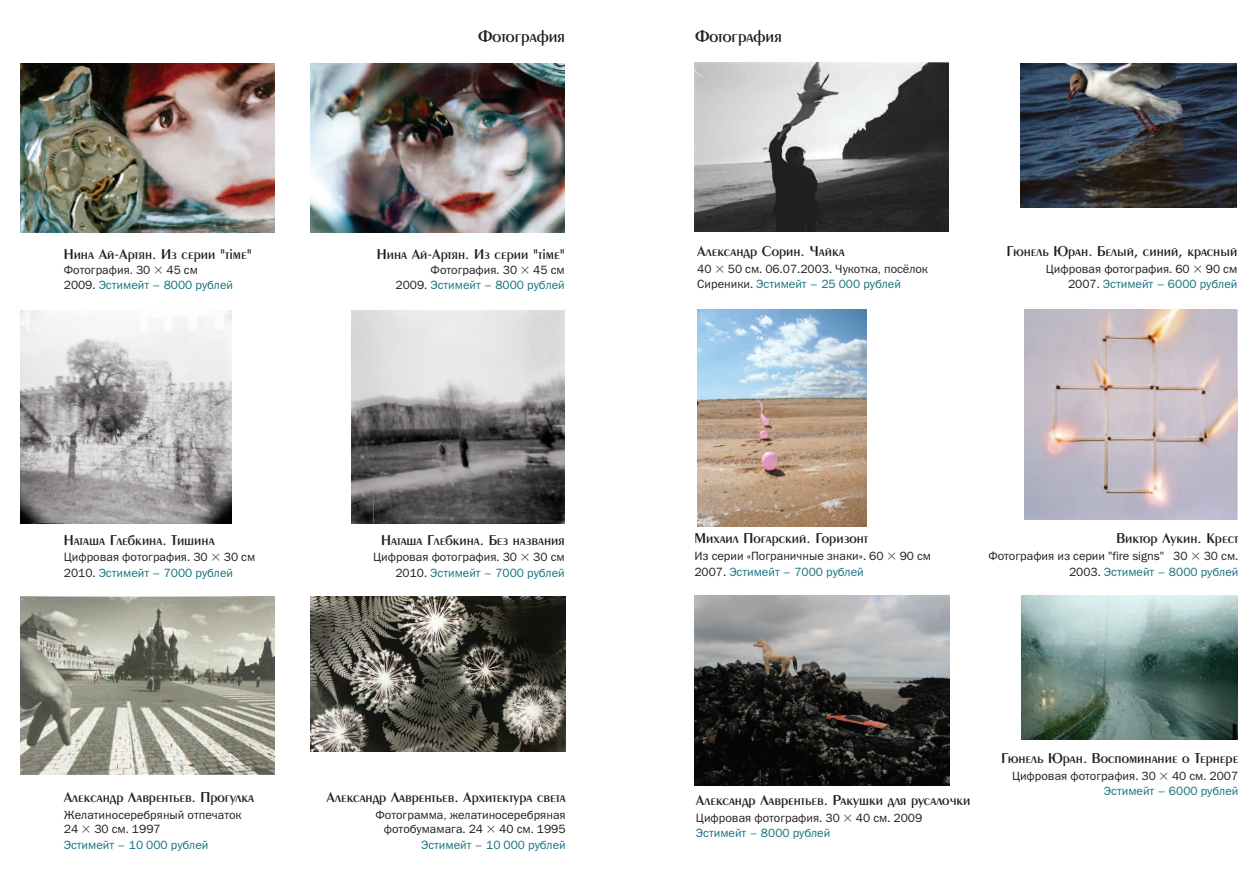
<style>
.page{position:relative;width:1259px;height:893px;background:#fff}
.page>*{position:absolute;margin:0;border:0;box-sizing:border-box;transform-origin:0 0}
.t1{font:18px "Penta Demi";color:#231f20}
.t2{font:15px "Penta Demi";color:#231f20}
.t3{font:12px/14.4px "Franklin Gothic Book C";color:#231f20}
.t4{font:12px "Franklin Gothic Book C";color:#15727f}
.s1{font-family:"Franklin Gothic Book C"}
.s2{font-family:"Mathematical Pi One"}
.s3{color:#15727f}
</style>
<div class="page">
<img style="left:20px;top:64px;width:255px;height:169px">
<img style="left:310px;top:64px;width:255px;height:169px">
<img style="left:20px;top:310px;width:212px;height:213px">
<img style="left:351px;top:310px;width:213px;height:213px">
<img style="left:20px;top:596px;width:255px;height:179px">
<img style="left:310px;top:596px;width:256px;height:156px">
<img style="left:694px;top:63px;width:254px;height:169px">
<img style="left:1020px;top:63px;width:216px;height:144px">
<img style="left:697px;top:309px;width:169px;height:217px">
<img style="left:1024px;top:309px;width:213px;height:210px">
<img style="left:694px;top:595px;width:255px;height:190px">
<img style="left:1021px;top:595px;width:216px;height:144px">
<p class="t2" style="left:64px;top:245px;width:189px">Нина Ай<span class="s1">-</span>Артян. Из серии "time"</p>
<p class="t3" style="left:64px;top:263px;width:171px">Фотография. 30 <span class="s2">-</span> 45 см<br>2009. <span class="s3">Эстимейт – 8000 рублей</span></p>
<h1 class="t1" style="left:479px;top:25px;width:88px">Фотография</h1>
<p class="t2" style="left:377px;top:245px;width:189px">Нина Ай<span class="s1">-</span>Артян. Из серии "time"</p>
<p class="t3" style="left:395px;top:263px;width:171px;text-align:right">Фотография. 30 <span class="s2">-</span> 45 см<br>2009. <span class="s3">Эстимейт – 8000 рублей</span></p>
<p class="t2" style="left:64px;top:531px;width:152px">Наташа Глебкина. Тишина</p>
<p class="t3" style="left:64px;top:549px;width:193px;line-height:15.6px">Цифровая фотография. 30 <span class="s2">-</span> 30 см<br>2010. <span class="s3">Эстимейт – 7000 рублей</span></p>
<p class="t2" style="left:381px;top:531px;width:185px">Наташа Глебкина. Без названия</p>
<p class="t3" style="left:373px;top:549px;width:193px;line-height:15.6px;text-align:right">Цифровая фотография. 30 <span class="s2">-</span> 30 см<br>2010. <span class="s3">Эстимейт – 7000 рублей</span></p>
<p class="t2" style="left:64px;top:788px;width:192px">Александр Лаврентьев. Прогулка</p>
<p class="t3" style="left:64px;top:807px;width:179px">Желатиносеребряный отпечаток<br>24 <span class="s2">-</span> 30 см. 1997</p>
<p class="t4" style="left:64px;top:837px;width:146px">Эстимейт – 10 000 рублей</p>
<p class="t2" style="left:327px;top:788px;width:241px">Александр Лаврентьев. Архитектура света</p>
<p class="t3" style="left:375px;top:807px;width:192px;text-align:right">Фотограмма, желатиносеребряная фотобумамага. 24 <span class="s2">-</span> 40 см. 1995</p>
<p class="t4" style="left:421px;top:837px;width:146px">Эстимейт – 10 000 рублей</p>
<h1 class="t1" style="left:695px;top:25px;width:88px">Фотография</h1>
<p class="t2" style="left:697px;top:242px;width:149px">Александр Сорин. Чайка</p>
<p class="t3" style="left:697px;top:262px;width:232px">40 <span class="s2">-</span> 50 см. 06.07.2003. Чукотка, посёлок<br>Сиреники. <span class="s3">Эстимейт – 25 000 рублей</span></p>
<p class="t2" style="left:1006px;top:242px;width:232px">Гюнель Юран. Белый, синий, красный</p>
<p class="t3" style="left:1046px;top:262px;width:193px;text-align:right">Цифровая фотография. 60 <span class="s2">-</span> 90 см<br>2007. <span class="s3">Эстимейт – 6000 рублей</span></p>
<p class="t2" style="left:694px;top:529px;width:175px">Михаил Погарский. Горизонт</p>
<p class="t3" style="left:694px;top:548px;width:238px;line-height:15.6px">Из серии «Пограничные знаки». 60 <span class="s2">-</span> 90 см<br>2007. <span class="s3">Эстимейт – 7000 рублей</span></p>
<p class="t2" style="left:1116px;top:529px;width:123px">Виктор Лукин. Крест</p>
<p class="t3" style="left:988px;top:548px;width:251px;line-height:15.6px;text-align:right">Фотография из серии "fire signs" 30 <span class="s2">-</span> 30 см.<br>2003. <span class="s3">Эстимейт – 8000 рублей</span></p>
<p class="t2" style="left:696px;top:791px;width:276px">Александр Лаврентьев. Ракушки для русалочки</p>
<p class="t3" style="left:696px;top:810px;width:228px;line-height:15.6px">Цифровая фотография. 30 <span class="s2">-</span> 40 см. 2009<br><span class="s3">Эстимейт – 8000 рублей</span></p>
<p class="t2" style="left:1001px;top:749px;width:239px">Гюнель Юран. Воспоминание о Тернере</p>
<p class="t3" style="left:1012px;top:768px;width:228px;line-height:15.6px;text-align:right">Цифровая фотография. 30 <span class="s2">-</span> 40 см. 2007<br><span class="s3">Эстимейт – 6000 рублей</span></p>
</div>
